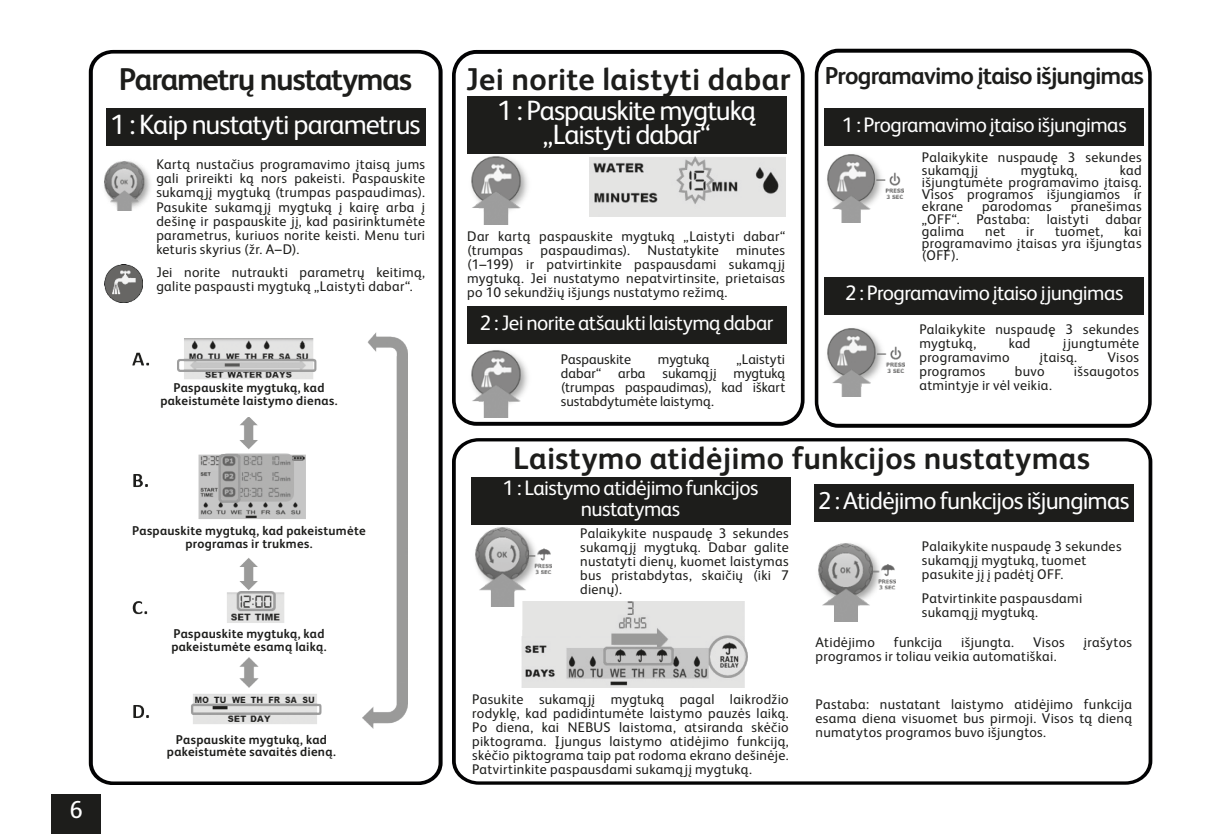
<style>
.page{position:relative;width:1231px;height:834px;background:#fff}
.page>*{position:absolute;margin:0;border:0;box-sizing:border-box;transform-origin:0 0}
.t1{font:700 31.5px "FS Albert Pro";letter-spacing:.005em;color:#1d1d1b}
.t2{font:700 31.5px "FS Albert Pro";letter-spacing:-.04em;color:#1d1d1b}
.t3{font:28px/24.5px "FS Albert Pro";letter-spacing:-.04em;color:#fff;text-align:center}
.t4{font:700 24.5px "FS Albert Pro";letter-spacing:-.035em;color:#1d1d1b}
.t5{font:24.5px "FS Albert Pro";letter-spacing:-.035em;color:#fff}
.t6{font:21px/21px "FS Albert Pro";letter-spacing:-.03em;color:#fff;text-align:center}
.t7{font:14px/14px "FS Albert Pro";letter-spacing:.02em;color:#1d1d1b;text-align:justify}
.t8{font:14px "FS Albert Pro";color:#1d1d1b}
.t9{font:14px "FS Albert Pro";letter-spacing:-.005em;color:#1d1d1b}
.t10{font:700 12.95px/13px "FS Albert Pro";letter-spacing:.02em;color:#1d1d1b;text-align:center}
.s1{font-size:31.5px}
</style>
<div class="page">
<div style="left:51px;top:794px;width:50px;height:39px;background:#1d1d1b"></div>
<div style="left:89px;top:50px;width:353px;height:734px;background:#fff;border:4px solid #020203;border-radius:21px"></div>
<div style="left:106px;top:108px;width:319px;height:38px;background:#1d1d1b"></div>
<img style="left:104px;top:161px;width:47px;height:49px">
<img style="left:105px;top:264px;width:38px;height:38px">
<div style="left:452px;top:50px;width:352px;height:375px;background:#fff;border:4px solid #020203;border-radius:23px"></div>
<div style="left:814px;top:49px;width:337px;height:378px;background:#fff;border:4px solid #020203;border-radius:23px"></div>
<div style="left:452px;top:438px;width:700px;height:346px;background:#fff;border:4px solid #020203;border-radius:24px"></div>
<div style="left:467px;top:96px;width:319px;height:58px;background:#1d1d1b"></div>
<div style="left:467px;top:306px;width:319px;height:38px;background:#1d1d1b"></div>
<div style="left:824px;top:108px;width:319px;height:38px;background:#1d1d1b"></div>
<div style="left:824px;top:277px;width:319px;height:37px;background:#1d1d1b"></div>
<div style="left:471px;top:477px;width:319px;height:47px;background:#1d1d1b"></div>
<div style="left:814px;top:484px;width:319px;height:38px;background:#1d1d1b"></div>
<img style="left:471px;top:350px;width:57px;height:68px">
<img style="left:827px;top:154px;width:76px;height:69px">
<img style="left:827px;top:328px;width:77px;height:69px">
<img style="left:472px;top:524px;width:80px;height:82px">
<img style="left:522px;top:601px;width:225px;height:86px">
<img style="left:818px;top:543px;width:77px;height:79px">
<img style="left:589px;top:156px;width:196px;height:61px">
<img style="left:471px;top:156px;width:57px;height:68px">
<img style="left:132px;top:338px;width:190px;height:386px">
<img style="left:362px;top:332px;width:45px;height:396px">
<div style="left:149px;top:382px;width:200px;height:34px;background:#fff"></div>
<div style="left:119px;top:525px;width:260px;height:30px;background:#fff"></div>
<div style="left:149px;top:628px;width:200px;height:24px;background:#fff"></div>
<h1 class="t2" style="left:119px;top:57px;width:294px">Parametrų nustatymas</h1>
<h2 class="t3" style="left:110px;top:110px;width:312px">1 : Kaip nustatyti parametrus</h2>
<p class="t7" style="left:156px;top:157px;width:270px">Kartą nustačius programavimo įtaisą jums gali prireikti ką nors pakeisti. Paspauskite sukamąjį mygtuką (trumpas paspaudimas).<br>Pasukite sukamąjį mygtuką į kairę arba į dešinę ir paspauskite jį, kad pasirinktumėte parametrus, kuriuos norite keisti. Menu turi keturis skyrius (žr. A–D).</p>
<p class="t7" style="left:156px;top:264px;width:270px">Jei norite nutraukti parametrų keitimą, galite paspausti mygtuką „Laistyti dabar“.</p>
<p class="t10" style="left:160px;top:380px;width:179px">Paspauskite mygtuką, kad pakeistumėte laistymo dienas.</p>
<h3 class="t5" style="left:69px;top:792px;width:15px">6</h3>
<p class="t10" style="left:132px;top:523px;width:235px">Paspauskite mygtuką, kad pakeistumėte programas ir trukmes.</p>
<p class="t10" style="left:171px;top:626px;width:157px;text-align:left">Paspauskite mygtuką, kad pakeistumėte esamą laiką.</p>
<p class="t10" style="left:167px;top:732px;width:170px">Paspauskite mygtuką, kad pakeistumėte savaitės dieną.</p>
<h3 class="t4" style="left:466px;top:59px;width:679px"><span class="s1">Jei norite laistyti dabar</span> Programavimo įtaiso išjungimas</h3>
<h2 class="t3" style="left:497px;top:96px;width:260px">1 : Paspauskite mygtuką „Laistyti dabar“</h2>
<p class="t7" style="left:467px;top:228px;width:319px">Dar kartą paspauskite mygtuką „Laistyti dabar“ (trumpas paspaudimas). Nustatykite minutes (1–199) ir patvirtinkite paspausdami sukamąjį mygtuką. Jei nustatymo nepatvirtinsite, prietaisas po 10 sekundžių išjungs nustatymo režimą.</p>
<h3 class="t6" style="left:480px;top:310px;width:295px">2 : Jei norite atšaukti laistymą dabar</h3>
<p class="t8" style="left:561px;top:349px;width:72px">Paspauskite</p>
<p class="t9" style="left:658px;top:349px;width:53px">mygtuką</p>
<p class="t7" style="left:561px;top:351px;width:226px;text-indent:175px">„Laistyti dabar“ arba sukamąjį mygtuką (trumpas paspaudimas), kad iškart sustabdytumėte laistymą.</p>
<h3 class="t6" style="left:842px;top:112px;width:286px">1 : Programavimo įtaiso išjungimas</h3>
<p class="t7" style="left:921px;top:150px;width:221px;line-height:12.2px">Palaikykite nuspaudę 3 sekundes sukamąjį</p>
<p class="t7" style="left:921px;top:163px;width:221px;line-height:12.2px;text-indent:198px">kad išjungtumėte programavimo įtaisą.<br>Visos programos išjungiamos ir ekrane</p>
<p class="t7" style="left:1020px;top:162px;width:58px">mygtuką,</p>
<p class="t7" style="left:982px;top:198px;width:71px">parodomas</p>
<p class="t7" style="left:921px;top:199px;width:221px;line-height:12.2px;text-indent:149px">pranešimas „OFF“. Pastaba: laistyti dabar galima</p>
<p class="t7" style="left:921px;top:224px;width:221px;line-height:12.2px;text-indent:202px">kai programavimo įtaisas yra išjungtas (OFF).</p>
<p class="t7" style="left:985px;top:223px;width:22px">net</p>
<p class="t7" style="left:1026px;top:223px;width:9px">ir</p>
<p class="t7" style="left:1054px;top:223px;width:50px">tuomet,</p>
<h3 class="t6" style="left:845px;top:281px;width:280px">2 : Programavimo įtaiso įjungimas</h3>
<p class="t7" style="left:919px;top:321px;width:221px">Palaikykite nuspaudę 3 sekundes mygtuką,</p>
<p class="t7" style="left:1008px;top:335px;width:23px">kad</p>
<p class="t7" style="left:1062px;top:335px;width:77px">įjungtumėte</p>
<p class="t7" style="left:919px;top:349px;width:92px">programavimo</p>
<p class="t7" style="left:1039px;top:349px;width:39px">įtaisą.</p>
<p class="t7" style="left:1107px;top:349px;width:33px">Visos</p>
<p class="t7" style="left:919px;top:363px;width:68px">programos</p>
<p class="t7" style="left:1014px;top:363px;width:31px">buvo</p>
<p class="t7" style="left:1073px;top:363px;width:67px">išsaugotos</p>
<p class="t7" style="left:919px;top:377px;width:134px">atmintyje ir vėl veikia.</p>
<h1 class="t1" style="left:513px;top:436px;width:578px">Laistymo atidėjimo funkcijos nustatymas</h1>
<h3 class="t6" style="left:502px;top:476px;width:257px">1 : Laistymo atidėjimo funkcijos nustatymas</h3>
<h3 class="t5" style="left:818px;top:483px;width:313px">2 : Atidėjimo funkcijos išjungimas</h3>
<p class="t7" style="left:580px;top:525px;width:210px">Palaikykite nuspaudę 3 sekundes sukamąjį mygtuką. Dabar galite nustatyti dienų, kuomet laistymas bus pristabdytas, skaičių (iki 7 dienų).</p>
<p class="t7" style="left:472px;top:691px;width:318px">Pasukite sukamąjį mygtuką pagal laikrodžio rodyklę, kad padidintumėte laistymo pauzės laiką.<br>Po diena, kai NEBUS laistoma, atsiranda skėčio piktograma. Įjungus laistymo atidėjimo funkciją, skėčio piktograma taip pat rodoma ekrano dešinėje.<br>Patvirtinkite paspausdami sukamąjį mygtuką.</p>
<p class="t7" style="left:921px;top:538px;width:201px;text-align:left">Palaikykite nuspaudę 3 sekundes sukamąjį mygtuką, tuomet pasukite jį į padėtį OFF.</p>
<p class="t7" style="left:921px;top:590px;width:162px">Patvirtinkite paspausdami sukamąjį mygtuką.</p>
<p class="t7" style="left:815px;top:634px;width:61px">Atidėjimo</p>
<p class="t7" style="left:893px;top:634px;width:50px">funkcija</p>
<p class="t7" style="left:961px;top:634px;width:54px">išjungta.</p>
<p class="t7" style="left:1032px;top:634px;width:33px">Visos</p>
<p class="t7" style="left:1083px;top:634px;width:50px">įrašytos</p>
<p class="t7" style="left:815px;top:648px;width:242px">programos ir toliau veikia automatiškai.</p>
<p class="t7" style="left:815px;top:696px;width:318px">Pastaba: nustatant laistymo atidėjimo funkcija esama diena visuomet bus pirmoji. Visos tą dieną numatytos programos buvo išjungtos.</p>
</div>
